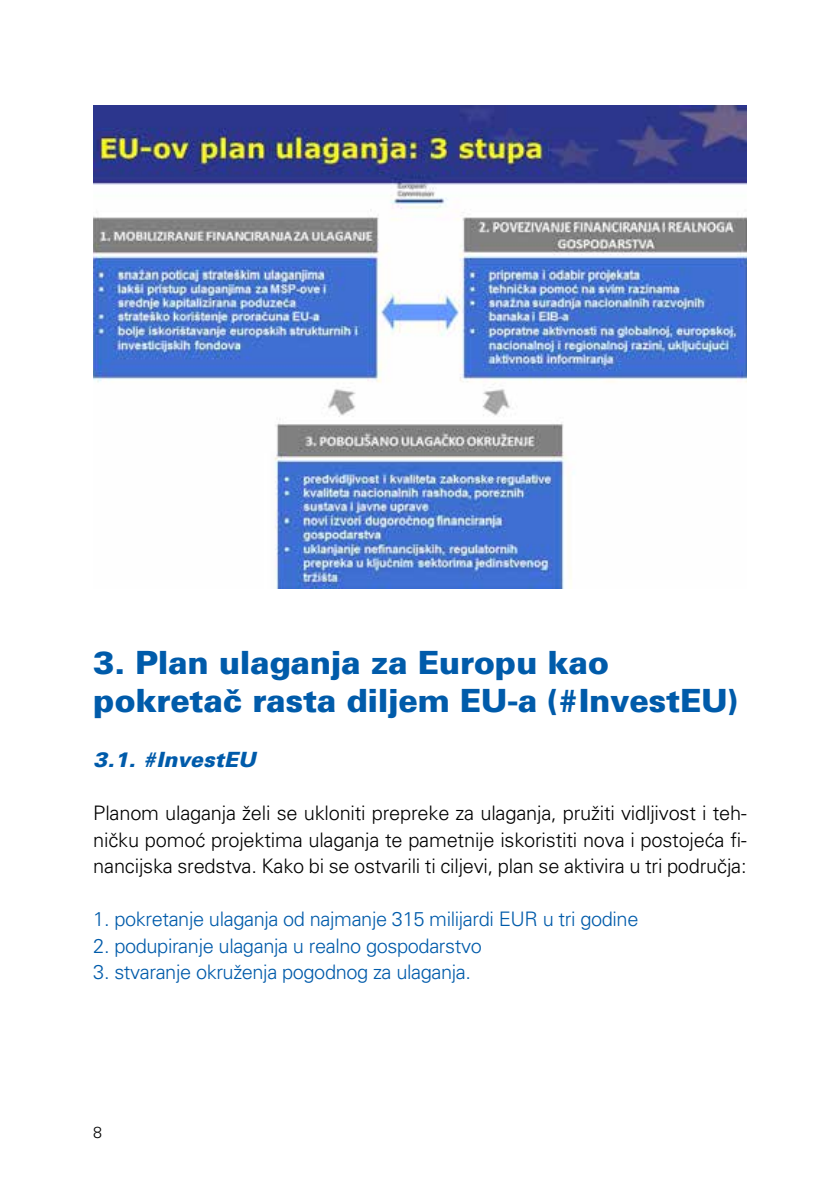
<style>
.page{position:relative;width:840px;height:1191px;background:#fff}
.page>*{position:absolute;margin:0;border:0;box-sizing:border-box;transform-origin:0 0}
.t1{font:900 32px/38.4px "Univers";letter-spacing:-.01em;color:#005baa}
.t2{font:italic 900 21px "Univers";color:#005baa}
.t3{font:300 20px/26.4px "Univers";letter-spacing:-.01em;color:#000;text-align:justify}
.t4{font:300 20px "Univers";letter-spacing:-.02em;color:#005baa}
.t5{font:300 16px "Univers";color:#000}
</style>
<div class="page">
<img style="left:93px;top:106px;width:653px;height:482px">
<h1 class="t1" style="left:93px;top:642px;width:646px">3. Plan ulaganja za Europu kao pokretač rasta diljem EU-a (#InvestEU)</h1>
<p class="t2" style="left:93px;top:747px;width:164px">3.1. #InvestEU</p>
<p class="t3" style="left:93px;top:799px;width:654px">Planom ulaganja želi se ukloniti prepreke za ulaganja, pružiti vidljivost i teh&shy;ničku pomoć projektima ulaganja te pametnije iskoristiti nova i postojeća fi&shy;nancijska sredstva. Kako bi se ostvarili ti ciljevi, plan se aktivira u tri područja:</p>
<p class="t4" style="left:93px;top:907px;width:546px">1. pokretanje ulaganja od najmanje 315 milijardi EUR u tri godine</p>
<p class="t4" style="left:93px;top:933px;width:390px">2. podupiranje ulaganja u realno gospodarstvo</p>
<p class="t4" style="left:93px;top:960px;width:379px">3. stvaranje okruženja pogodnog za ulaganja.</p>
<p class="t5" style="left:93px;top:1122px;width:10px">8</p>
</div>
